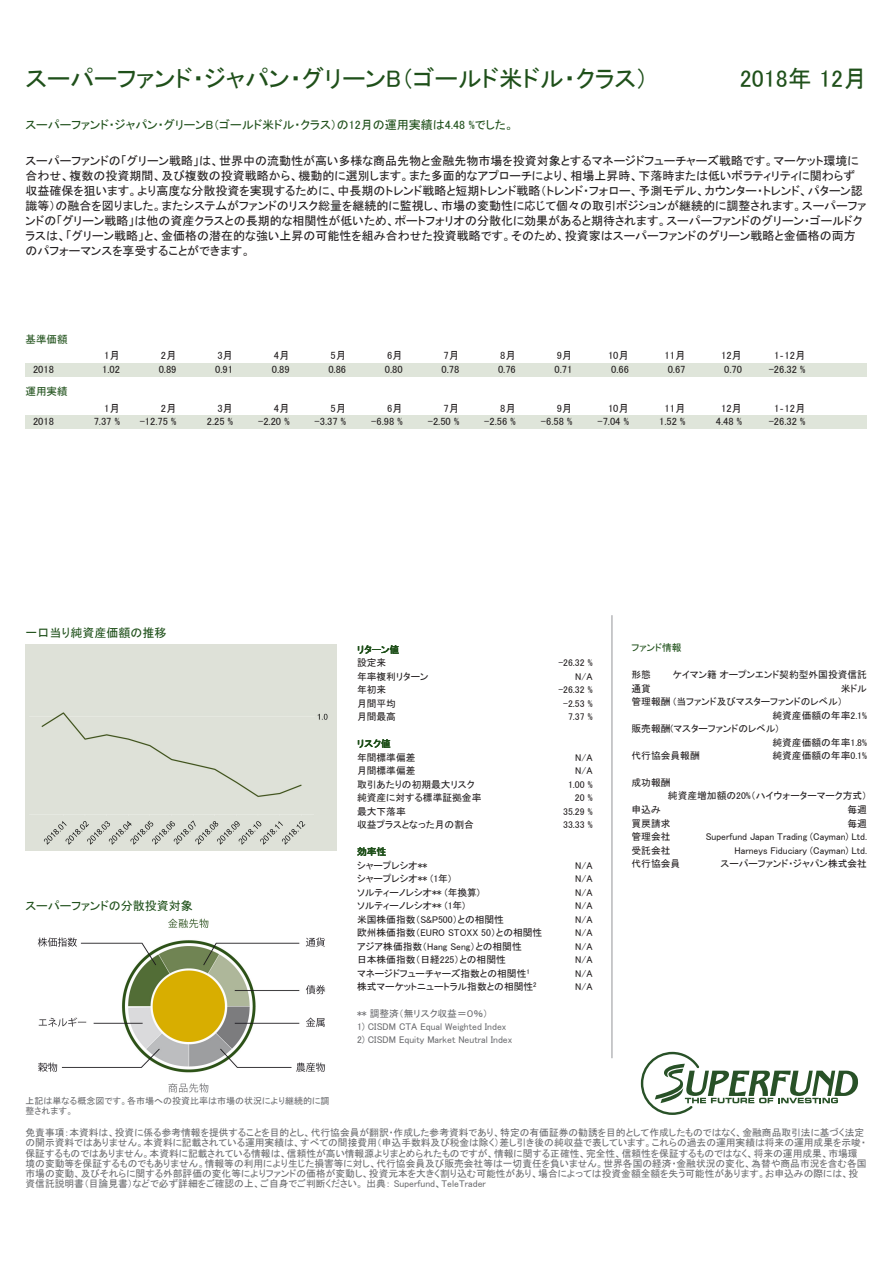
<style>
.page{position:relative;width:893px;height:1263px;background:#fff}
.page>*{position:absolute;margin:0;border:0;box-sizing:border-box;transform-origin:0 0}
.t1{font:24px "MS P Gothic";color:#1f501a}
.t2{font:12px/15px "MS P Gothic";color:#231f20}
.t3{font:12px "MS P Gothic";color:#1f501a}
.t4{font:10.5px "MS P Gothic";color:#231f20}
.t5{font:10.5px "MS P Gothic";color:#1f501a}
.t6{font:9.75px/10.2px "MS P Gothic";color:#6c6d70}
.t7{font:9.75px/12.8px "MS P Gothic";color:#231f20}
.t8{font:9.75px "MS P Gothic";color:#1f501a}
.t9{font:9px/10.5px "MS P Gothic";color:#6c6d70}
</style>
<div class="page">
<hr style="left:612px;top:615px;width:1px;height:443px;background:#939598">
<svg style="left:641px;top:1052px;width:217px;height:63px"></svg>
<div style="left:26px;top:363px;width:841px;height:13px;background:#dfe5da"></div>
<div style="left:26px;top:415px;width:841px;height:14px;background:#dfe5da"></div>
<img style="left:37px;top:918px;width:289px;height:175px">
<div style="left:26px;top:645px;width:310px;height:205px;background:#dee1d8"></div>
<h1 class="t1" style="left:26px;top:66px;width:624px">スーパーファンド・ジャパン・グリーンB（ゴールド米ドル・クラス）</h1>
<h1 class="t1" style="left:740px;top:66px;width:129px">2018年 12月</h1>
<p class="t3" style="left:26px;top:119px;width:490px">スーパーファンド・ジャパン・グリーンB（ゴールド米ドル・クラス）の12月の運用実績は4.48 %でした。</p>
<p class="t2" style="left:26px;top:154px;width:842px">スーパーファンドの「グリーン戦略」は、世界中の流動性が高い多様な商品先物と金融先物市場を投資対象とするマネージドフューチャーズ戦略です。マーケット環境に合わせ、複数の投資期間、及び複数の投資戦略から、機動的に選別します。また多面的なアプローチにより、相場上昇時、下落時または低いボラティリティに関わらず収益確保を狙います。より高度な分散投資を実現するために、中長期のトレンド戦略と短期トレンド戦略（トレンド・フォロー、予測モデル、カウンター・トレンド、パターン認識等）の融合を図りました。またシステムがファンドのリスク総量を継続的に監視し、市場の変動性に応じて個々の取引ポジションが継続的に調整されます。スーパーファンドの「グリーン戦略」は他の資産クラスとの長期的な相関性が低いため、ポートフォリオの分散化に効果があると期待されます。スーパーファンドのグリーン・ゴールドクラスは、「グリーン戦略」と、金価格の潜在的な強い上昇の可能性を組み合わせた投資戦略です。そのため、投資家はスーパーファンドのグリーン戦略と金価格の両方のパフォーマンスを享受することができます。</p>
<p class="t5" style="left:26px;top:334px;width:43px">基準価額</p>
<p class="t4" style="left:104px;top:350px;width:17px">1月</p>
<p class="t4" style="left:161px;top:350px;width:17px">2月</p>
<p class="t4" style="left:217px;top:350px;width:17px">3月</p>
<p class="t4" style="left:274px;top:350px;width:17px">4月</p>
<p class="t4" style="left:330px;top:350px;width:17px">5月</p>
<p class="t4" style="left:387px;top:350px;width:17px">6月</p>
<p class="t4" style="left:444px;top:350px;width:17px">7月</p>
<p class="t4" style="left:500px;top:350px;width:17px">8月</p>
<p class="t4" style="left:557px;top:350px;width:17px">9月</p>
<p class="t4" style="left:608px;top:350px;width:22px">10月</p>
<p class="t4" style="left:664px;top:350px;width:22px">11月</p>
<p class="t4" style="left:721px;top:350px;width:22px">12月</p>
<p class="t4" style="left:774px;top:350px;width:33px">1‐12月</p>
<p class="t4" style="left:33px;top:364px;width:22px">2018</p>
<p class="t4" style="left:102px;top:364px;width:19px">1.02</p>
<p class="t4" style="left:159px;top:364px;width:19px">0.89</p>
<p class="t4" style="left:215px;top:364px;width:19px">0.91</p>
<p class="t4" style="left:272px;top:364px;width:19px">0.89</p>
<p class="t4" style="left:328px;top:364px;width:19px">0.86</p>
<p class="t4" style="left:385px;top:364px;width:19px">0.80</p>
<p class="t4" style="left:441px;top:364px;width:19px">0.78</p>
<p class="t4" style="left:498px;top:364px;width:19px">0.76</p>
<p class="t4" style="left:555px;top:364px;width:19px">0.71</p>
<p class="t4" style="left:611px;top:364px;width:19px">0.66</p>
<p class="t4" style="left:668px;top:364px;width:19px">0.67</p>
<p class="t4" style="left:724px;top:364px;width:19px">0.70</p>
<p class="t4" style="left:769px;top:364px;width:38px">-26.32 %</p>
<p class="t5" style="left:26px;top:386px;width:43px">運用実績</p>
<p class="t4" style="left:104px;top:403px;width:17px">1月</p>
<p class="t4" style="left:161px;top:403px;width:17px">2月</p>
<p class="t4" style="left:217px;top:403px;width:17px">3月</p>
<p class="t4" style="left:274px;top:403px;width:17px">4月</p>
<p class="t4" style="left:330px;top:403px;width:17px">5月</p>
<p class="t4" style="left:387px;top:403px;width:17px">6月</p>
<p class="t4" style="left:444px;top:403px;width:17px">7月</p>
<p class="t4" style="left:500px;top:403px;width:17px">8月</p>
<p class="t4" style="left:557px;top:403px;width:17px">9月</p>
<p class="t4" style="left:608px;top:403px;width:22px">10月</p>
<p class="t4" style="left:664px;top:403px;width:22px">11月</p>
<p class="t4" style="left:721px;top:403px;width:22px">12月</p>
<p class="t4" style="left:774px;top:403px;width:33px">1‐12月</p>
<p class="t4" style="left:33px;top:416px;width:22px">2018</p>
<p class="t4" style="left:94px;top:416px;width:28px">7.37 %</p>
<p class="t4" style="left:140px;top:416px;width:38px">-12.75 %</p>
<p class="t4" style="left:207px;top:416px;width:28px">2.25 %</p>
<p class="t4" style="left:258px;top:416px;width:33px">-2.20 %</p>
<p class="t4" style="left:315px;top:416px;width:33px">-3.37 %</p>
<p class="t4" style="left:371px;top:416px;width:33px">-6.98 %</p>
<p class="t4" style="left:428px;top:416px;width:33px">-2.50 %</p>
<p class="t4" style="left:484px;top:416px;width:33px">-2.56 %</p>
<p class="t4" style="left:541px;top:416px;width:33px">-6.58 %</p>
<p class="t4" style="left:597px;top:416px;width:33px">-7.04 %</p>
<p class="t4" style="left:659px;top:416px;width:28px">1.52 %</p>
<p class="t4" style="left:716px;top:416px;width:28px">4.48 %</p>
<p class="t4" style="left:769px;top:416px;width:38px">-26.32 %</p>
<p class="t3" style="left:26px;top:627px;width:142px">一口当り純資産価額の推移</p>
<p class="t3" style="left:26px;top:900px;width:169px">スーパーファンドの分散投資対象</p>
<p class="t9" style="left:26px;top:1095px;width:306px">上記は単なる概念図です。各市場への投資比率は市場の状況により継続的に調整されます。</p>
<p class="t8" style="left:357px;top:644px;width:44px">リターン値</p>
<p class="t7" style="left:357px;top:656px;width:31px">設定来</p>
<p class="t7" style="left:558px;top:656px;width:36px">-26.32 %</p>
<p class="t7" style="left:357px;top:670px;width:73px">年率複利リターン</p>
<p class="t7" style="left:575px;top:670px;width:19px">N/A</p>
<p class="t7" style="left:357px;top:683px;width:31px">年初来</p>
<p class="t7" style="left:558px;top:683px;width:36px">-26.32 %</p>
<p class="t7" style="left:357px;top:697px;width:40px">月間平均</p>
<p class="t7" style="left:563px;top:697px;width:31px">-2.53 %</p>
<p class="t7" style="left:357px;top:710px;width:40px">月間最高</p>
<p class="t7" style="left:568px;top:710px;width:26px">7.37 %</p>
<p class="t8" style="left:357px;top:739px;width:35px">リスク値</p>
<p class="t7" style="left:357px;top:751px;width:60px">年間標準偏差</p>
<p class="t7" style="left:575px;top:751px;width:19px">N/A</p>
<p class="t7" style="left:357px;top:764px;width:60px">月間標準偏差</p>
<p class="t7" style="left:575px;top:764px;width:19px">N/A</p>
<p class="t7" style="left:357px;top:778px;width:119px">取引あたりの初期最大リスク</p>
<p class="t7" style="left:568px;top:778px;width:26px">1.00 %</p>
<p class="t7" style="left:357px;top:791px;width:126px">純資産に対する標準証拠金率</p>
<p class="t7" style="left:575px;top:791px;width:19px">20 %</p>
<p class="t7" style="left:357px;top:805px;width:50px">最大下落率</p>
<p class="t7" style="left:563px;top:805px;width:31px">35.29 %</p>
<p class="t7" style="left:357px;top:818px;width:118px">収益プラスとなった月の割合</p>
<p class="t7" style="left:563px;top:818px;width:31px">33.33 %</p>
<p class="t8" style="left:357px;top:847px;width:31px">効率性</p>
<p class="t7" style="left:357px;top:859px;width:72px">シャープレシオ**</p>
<p class="t7" style="left:575px;top:859px;width:19px">N/A</p>
<p class="t7" style="left:357px;top:872px;width:95px">シャープレシオ** (1年)</p>
<p class="t7" style="left:575px;top:872px;width:19px">N/A</p>
<p class="t7" style="left:357px;top:886px;width:124px">ソルティーノレシオ** (年換算)</p>
<p class="t7" style="left:575px;top:886px;width:19px">N/A</p>
<p class="t7" style="left:357px;top:899px;width:110px">ソルティーノレシオ** (1年)</p>
<p class="t7" style="left:575px;top:899px;width:19px">N/A</p>
<p class="t7" style="left:357px;top:913px;width:148px">米国株価指数（S&amp;P500）との相関性</p>
<p class="t7" style="left:575px;top:913px;width:19px">N/A</p>
<p class="t7" style="left:357px;top:926px;width:187px">欧州株価指数（EURO STOXX 50）との相関性</p>
<p class="t7" style="left:575px;top:926px;width:19px">N/A</p>
<p class="t7" style="left:357px;top:940px;width:166px">アジア株価指数（Hang Seng）との相関性</p>
<p class="t7" style="left:575px;top:940px;width:19px">N/A</p>
<p class="t7" style="left:357px;top:953px;width:150px">日本株価指数（日経225）との相関性</p>
<p class="t7" style="left:575px;top:953px;width:19px">N/A</p>
<p class="t7" style="left:357px;top:967px;width:174px">マネージドフューチャーズ指数との相関性<sup>1</sup></p>
<p class="t7" style="left:575px;top:967px;width:19px">N/A</p>
<p class="t7" style="left:357px;top:980px;width:181px">株式マーケットニュートラル指数との相関性<sup>2</sup></p>
<p class="t7" style="left:575px;top:980px;width:19px">N/A</p>
<p class="t6" style="left:357px;top:1009px;width:133px">** 調整済（無リスク収益＝０％）</p>
<p class="t6" style="left:357px;top:1021px;width:151px">1) CISDM CTA Equal Weighted Index</p>
<p class="t6" style="left:357px;top:1034px;width:157px">2) CISDM Equity Market Neutral Index</p>
<p class="t8" style="left:632px;top:643px;width:52px">ファンド情報</p>
<p class="t7" style="left:632px;top:668px;width:21px">形態</p>
<p class="t7" style="left:673px;top:668px;width:196px">ケイマン籍 オープンエンド契約型外国投資信託</p>
<p class="t7" style="left:632px;top:682px;width:21px">通貨</p>
<p class="t7" style="left:841px;top:682px;width:28px">米ドル</p>
<p class="t7" style="left:632px;top:695px;width:213px">管理報酬 (当ファンド及びマスターファンドのレベル）</p>
<p class="t7" style="left:772px;top:709px;width:96px">純資産価額の年率2.1%</p>
<p class="t7" style="left:632px;top:722px;width:148px">販売報酬(マスターファンドのレベル)</p>
<p class="t7" style="left:772px;top:736px;width:96px">純資産価額の年率1.8%</p>
<p class="t7" style="left:632px;top:749px;width:70px">代行協会員報酬</p>
<p class="t7" style="left:772px;top:749px;width:96px">純資産価額の年率0.1%</p>
<p class="t7" style="left:668px;top:776px;width:201px;text-indent:-36px">成功報酬<br>純資産増加額の20%（ハイウォーターマーク方式）</p>
<p class="t7" style="left:632px;top:803px;width:31px">申込み</p>
<p class="t7" style="left:848px;top:803px;width:21px">毎週</p>
<p class="t7" style="left:632px;top:817px;width:40px">買戻請求</p>
<p class="t7" style="left:848px;top:817px;width:21px">毎週</p>
<p class="t7" style="left:632px;top:830px;width:40px">管理会社</p>
<p class="t7" style="left:706px;top:830px;width:163px">Superfund Japan Trading (Cayman) Ltd.</p>
<p class="t7" style="left:632px;top:844px;width:40px">受託会社</p>
<p class="t7" style="left:734px;top:844px;width:134px">Harneys Fiduciary (Cayman) Ltd.</p>
<p class="t7" style="left:632px;top:857px;width:50px">代行協会員</p>
<p class="t7" style="left:721px;top:857px;width:148px">スーパーファンド・ジャパン株式会社</p>
<p class="t6" style="left:26px;top:1127px;width:843px">免責事項：本資料は、投資に係る参考情報を提供することを目的とし、代行協会員が翻訳・作成した参考資料であり、特定の有価証券の勧誘を目的として作成したものではなく、金融商品取引法に基づく法定の開示資料ではありません。本資料に記載されている運用実績は、すべての間接費用（申込手数料及び税金は除く）差し引き後の純収益で表しています。これらの過去の運用実績は将来の運用成果を示唆・保証するものではありません。本資料に記載されている情報は、信頼性が高い情報源よりまとめられたものですが、情報に関する正確性、完全性、信頼性を保証するものではなく、将来の運用成果、市場環境の変動等を保証するものでもありません。情報等の利用により生じた損害等に対し、代行協会員及び販売会社等は一切責任を負いません。世界各国の経済・金融状況の変化、為替や商品市況を含む各国市場の変動、及びそれらに関する外部評価の変化等によりファンドの価格が変動し、投資元本を大きく割り込む可能性があり、場合によっては投資金額全額を失う可能性があります。お申込みの際には、投資信託説明書（目論見書）などで必ず詳細をご確認の上、ご自身でご判断ください。 出典： Superfund、TeleTrader</p>
</div>
